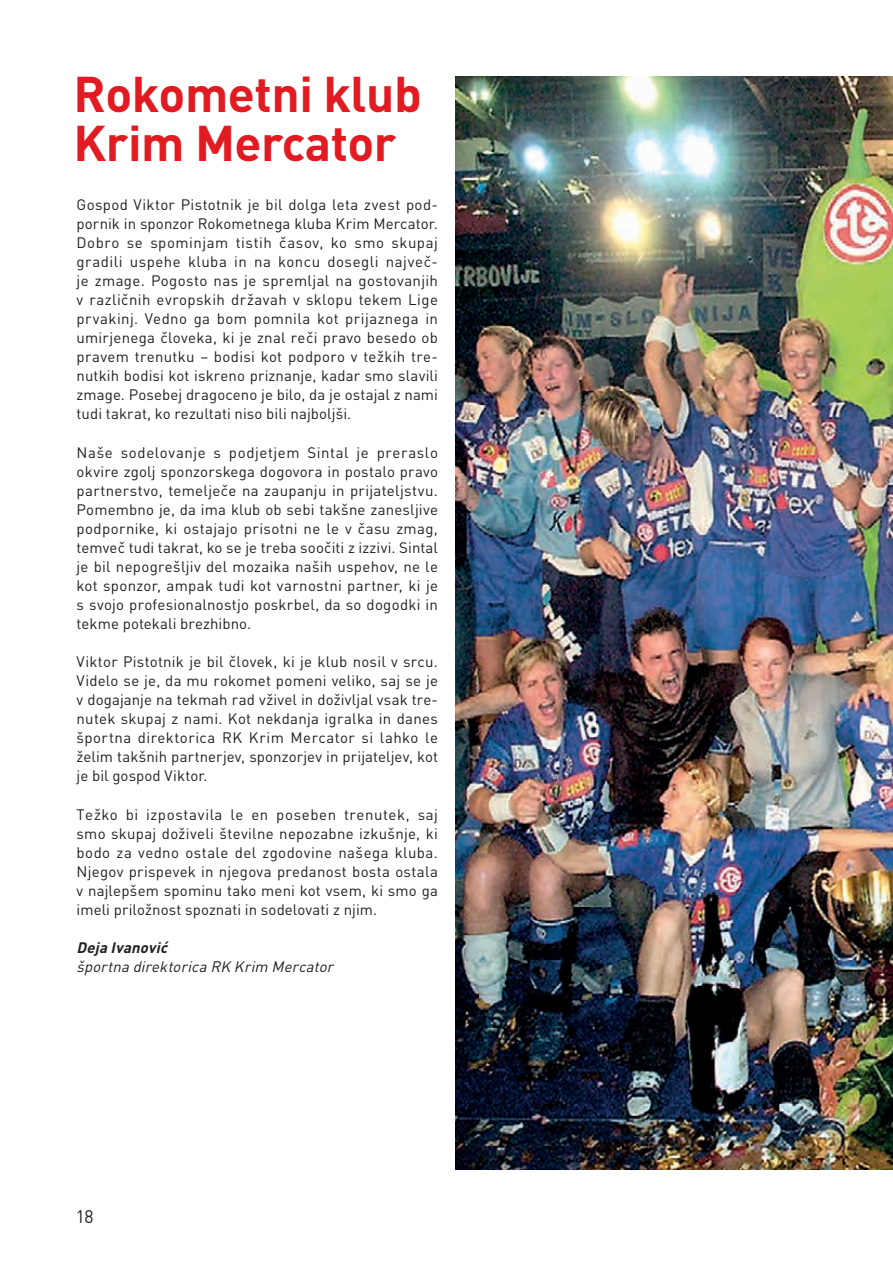
<style>
.page{position:relative;width:893px;height:1263px;background:#fff}
.page>*{position:absolute;margin:0;border:0;box-sizing:border-box;transform-origin:0 0}
.t1{font:700 49.5px/49.5px "DINOT";letter-spacing:-.01em;color:#e21a21}
.t2{font:18px "DINOT";color:#231f20}
.t3{font:15px/19px "DINOT";letter-spacing:.005em;color:#231f20;text-align:justify}
.t4{font:italic 15px "DINOT";color:#231f20}
.t5{font:italic 700 15px "DINOT";color:#231f20}
</style>
<div class="page">
<img style="left:455px;top:77px;width:438px;height:1092px">
<h1 class="t1" style="left:74px;top:67px;width:350px">Rokometni klub<br>Krim Mercator</h1>
<p class="t3" style="left:77px;top:195px;width:363px">Gospod Viktor Pistotnik je bil dolga leta zvest pod&shy;pornik in sponzor Rokometnega kluba Krim Mercator.<br>Dobro se spominjam tistih časov, ko smo skupaj gradili uspehe kluba in na koncu dosegli največ&shy;je zmage. Pogosto nas je spremljal na gostovanjih v različnih evropskih državah v sklopu tekem Lige prvakinj. Vedno ga bom pomnila kot prijaznega in umirjenega človeka, ki je znal reči pravo besedo ob pravem trenutku – bodisi kot podporo v težkih tre&shy;nutkih bodisi kot iskreno priznanje, kadar smo slavili zmage. Posebej dragoceno je bilo, da je ostajal z nami tudi takrat, ko rezultati niso bili najboljši.</p>
<p class="t3" style="left:77px;top:442px;width:363px">Naše sodelovanje s podjetjem Sintal je preraslo okvire zgolj sponzorskega dogovora in postalo pravo partnerstvo, temelječe na zaupanju in prijateljstvu.<br>Pomembno je, da ima klub ob sebi takšne zanesljive podpornike, ki ostajajo prisotni ne le v času zmag, temveč tudi takrat, ko se je treba soočiti z izzivi. Sintal je bil nepogrešljiv del mozaika naših uspehov, ne le kot sponzor, ampak tudi kot varnostni partner, ki je s svojo profesionalnostjo poskrbel, da so dogodki in tekme potekali brezhibno.</p>
<p class="t3" style="left:77px;top:652px;width:363px">Viktor Pistotnik je bil človek, ki je klub nosil v srcu.<br>Videlo se je, da mu rokomet pomeni veliko, saj se je v dogajanje na tekmah rad vživel in doživljal vsak tre&shy;nutek skupaj z nami. Kot nekdanja igralka in danes športna direktorica RK Krim Mercator si lahko le želim takšnih partnerjev, sponzorjev in prijateljev, kot je bil gospod Viktor.</p>
<p class="t3" style="left:77px;top:804px;width:363px">Težko bi izpostavila le en poseben trenutek, saj smo skupaj doživeli številne nepozabne izkušnje, ki bodo za vedno ostale del zgodovine našega kluba.<br>Njegov prispevek in njegova predanost bosta ostala v najlepšem spominu tako meni kot vsem, ki smo ga imeli priložnost spoznati in sodelovati z njim.</p>
<p class="t5" style="left:77px;top:937px;width:96px">Deja Ivanović</p>
<p class="t4" style="left:77px;top:957px;width:262px">športna direktorica RK Krim Mercator</p>
<p class="t2" style="left:76px;top:1205px;width:19px">18</p>
</div>
